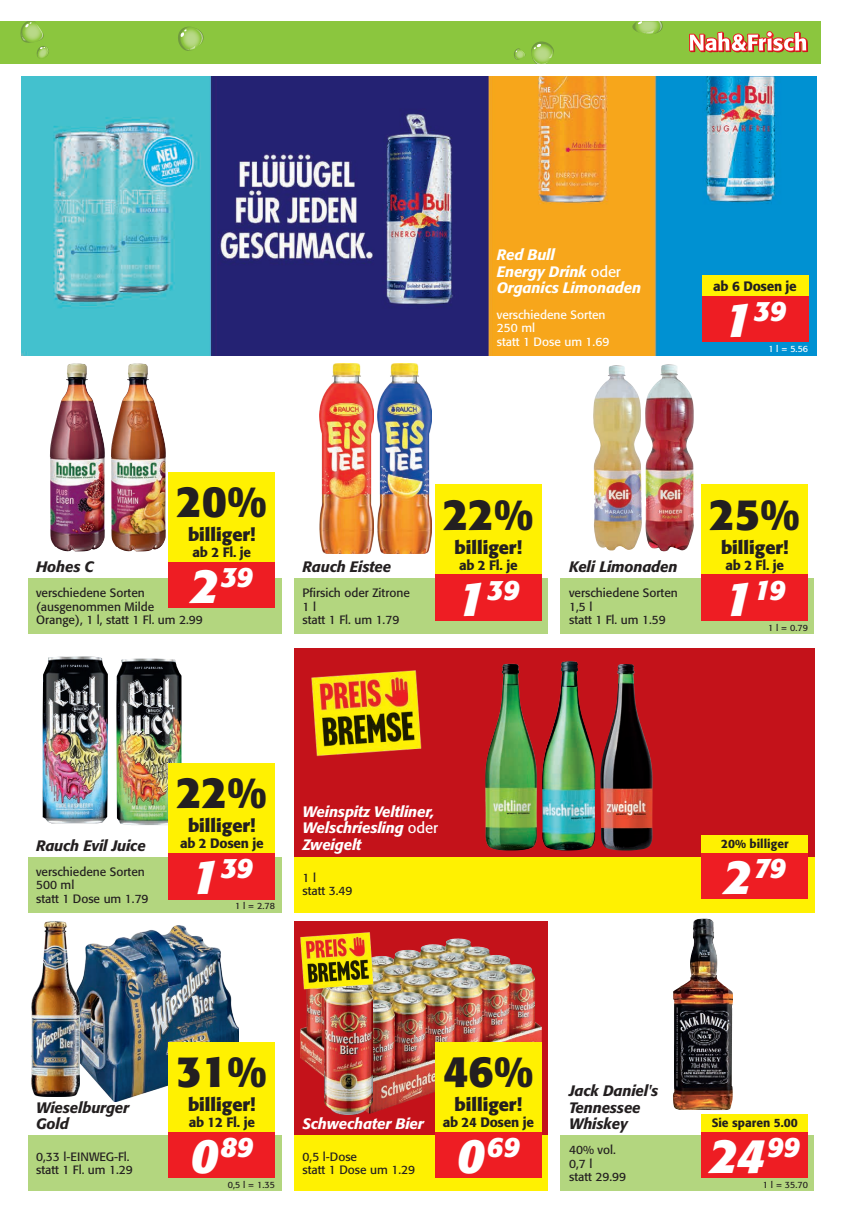
<style>
.page{position:relative;width:842px;height:1212px;background:#fff}
.page>*{position:absolute;margin:0;border:0;box-sizing:border-box;transform-origin:0 0}
.t1{font:italic 700 48px "Formata Std";color:#fff}
.t2{font:700 43.5px "Formata Std";color:#231f20}
.t3{font:italic 700 28.05px "Formata Std";letter-spacing:-.02em;color:#fff}
.t4{font:700 18px "Formata Std";color:#231f20}
.t5{font:italic 500 15px/16.5px "Formata Std";letter-spacing:-.01em;color:#fff}
.t6{font:italic 500 15px/16.5px "Formata Std";letter-spacing:-.01em;color:#231f20}
.t7{font:500 13.5px "Formata Std";letter-spacing:-.02em;color:#231f20}
.t8{font:12px/13.5px "Formata Std";color:#231f20}
.t9{font:12px/13.5px "Formata Std";color:#fff}
.t10{font:500 12px "Formata Std";color:#231f20}
.t11{font:9px "Formata Std";color:#231f20}
.t12{font:9px "Formata Std";color:#fff}
.s1{font-weight:400;font-style:normal}
.s2{font-size:48px}
</style>
<div class="page">
<div style="left:0;top:21px;width:821px;height:43px;background:#8bc63e"></div>
<svg style="left:20px;top:21px;width:29px;height:37px"></svg>
<svg style="left:632px;top:21px;width:31px;height:13px"></svg>
<svg style="left:514px;top:41px;width:40px;height:23px"></svg>
<svg style="left:178px;top:27px;width:26px;height:24px"></svg>
<svg style="left:689px;top:32px;width:119px;height:20px"></svg>
<img style="left:294px;top:921px;width:254px;height:214px">
<div style="left:294px;top:648px;width:520px;height:264px;background:#c4121a"></div>
<img style="left:311px;top:670px;width:111px;height:87px">
<div style="left:294px;top:857px;width:520px;height:55px;background:#fff101"></div>
<img style="left:70px;top:926px;width:169px;height:175px">
<div style="left:28px;top:1135px;width:253px;height:56px;background:#b3d67f"></div>
<div style="left:169px;top:1131px;width:106px;height:47px;background:#ee1d23"></div>
<div style="left:169px;top:1042px;width:106px;height:89px;background:#fff101"></div>
<img style="left:31px;top:921px;width:49px;height:175px">
<img style="left:407px;top:938px;width:49px;height:14px">
<img style="left:21px;top:76px;width:795px;height:279px">
<div style="left:294px;top:1135px;width:254px;height:56px;background:#fff101"></div>
<div style="left:435px;top:1131px;width:106px;height:47px;background:#ee1d23"></div>
<div style="left:435px;top:1042px;width:106px;height:89px;background:#fff101"></div>
<img style="left:324px;top:1003px;width:48px;height:111px">
<div style="left:561px;top:1135px;width:253px;height:56px;background:#b3d67f"></div>
<div style="left:702px;top:1131px;width:106px;height:47px;background:#ee1d23"></div>
<div style="left:702px;top:1114px;width:106px;height:17px;background:#fff101"></div>
<img style="left:673px;top:918px;width:60px;height:192px">
<img style="left:485px;top:664px;width:52px;height:186px">
<img style="left:600px;top:664px;width:52px;height:186px">
<img style="left:542px;top:661px;width:53px;height:189px">
<div style="left:702px;top:852px;width:106px;height:47px;background:#ee1d23"></div>
<div style="left:702px;top:835px;width:106px;height:17px;background:#fff101"></div>
<div style="left:28px;top:857px;width:253px;height:55px;background:#b3d67f"></div>
<div style="left:561px;top:578px;width:253px;height:56px;background:#b3d67f"></div>
<div style="left:702px;top:574px;width:106px;height:47px;background:#ee1d23"></div>
<div style="left:702px;top:485px;width:106px;height:89px;background:#fff101"></div>
<img style="left:116px;top:659px;width:65px;height:166px">
<img style="left:645px;top:364px;width:49px;height:188px">
<img style="left:43px;top:656px;width:65px;height:167px">
<img style="left:593px;top:365px;width:49px;height:185px">
<div style="left:294px;top:578px;width:254px;height:56px;background:#b3d67f"></div>
<div style="left:435px;top:574px;width:106px;height:47px;background:#ee1d23"></div>
<div style="left:435px;top:485px;width:106px;height:89px;background:#fff101"></div>
<img style="left:320px;top:363px;width:54px;height:191px">
<img style="left:377px;top:363px;width:55px;height:191px">
<div style="left:28px;top:578px;width:253px;height:56px;background:#b3d67f"></div>
<img style="left:50px;top:363px;width:55px;height:189px">
<img style="left:111px;top:363px;width:55px;height:189px">
<div style="left:702px;top:296px;width:106px;height:46px;background:#ee1d23"></div>
<div style="left:702px;top:275px;width:106px;height:21px;background:#fff101"></div>
<div style="left:169px;top:561px;width:106px;height:47px;background:#ee1d23"></div>
<div style="left:169px;top:472px;width:106px;height:89px;background:#fff101"></div>
<div style="left:169px;top:853px;width:106px;height:46px;background:#ee1d23"></div>
<div style="left:169px;top:763px;width:106px;height:90px;background:#fff101"></div>
<img style="left:294px;top:921px;width:85px;height:82px">
<p class="t5" style="left:497px;top:247px;width:146px">Red Bull<br>Energy Drink <span class="s1">oder<br></span>Organics Limonaden</p>
<p class="t9" style="left:497px;top:307px;width:114px">verschiedene Sorten<br>250 ml<br>statt 1 Dose um 1.69</p>
<p class="t7" style="left:713px;top:278px;width:85px">ab 6 Dosen je</p>
<h3 class="t3" style="left:724px;top:294px;width:64px"><span class="s2">1</span>39</h3>
<p class="t12" style="left:768px;top:343px;width:41px">1 l = 5.56</p>
<h2 class="t2" style="left:177px;top:474px;width:92px">20%</h2>
<h3 class="t4" style="left:188px;top:523px;width:69px">billiger!</h3>
<p class="t7" style="left:193px;top:544px;width:60px">ab 2 Fl. je</p>
<p class="t6" style="left:36px;top:558px;width:59px">Hohes C</p>
<h3 class="t3" style="left:191px;top:560px;width:64px"><span class="s2">2</span>39</h3>
<p class="t8" style="left:36px;top:586px;width:168px">verschiedene Sorten (ausgenommen Milde<br>Orange), 1 l, statt 1 Fl. um 2.99</p>
<p class="t6" style="left:303px;top:558px;width:90px">Rauch Eistee</p>
<p class="t8" style="left:303px;top:586px;width:109px">Pfirsich oder Zitrone<br>1 l<br>statt 1 Fl. um 1.79</p>
<h2 class="t2" style="left:443px;top:487px;width:92px">22%</h2>
<h3 class="t4" style="left:455px;top:536px;width:69px">billiger!</h3>
<p class="t7" style="left:459px;top:557px;width:60px">ab 2 Fl. je</p>
<h3 class="t3" style="left:457px;top:572px;width:64px"><span class="s2">1</span>39</h3>
<p class="t6" style="left:569px;top:558px;width:110px">Keli Limonaden</p>
<p class="t8" style="left:569px;top:586px;width:110px">verschiedene Sorten<br>1,5 l<br>statt 1 Fl. um 1.59</p>
<h2 class="t2" style="left:709px;top:487px;width:92px">25%</h2>
<h3 class="t4" style="left:721px;top:536px;width:69px">billiger!</h3>
<p class="t7" style="left:725px;top:557px;width:60px">ab 2 Fl. je</p>
<h3 class="t3" style="left:724px;top:572px;width:63px"><span class="s2">1</span>19</h3>
<p class="t11" style="left:768px;top:622px;width:41px">1 l = 0.79</p>
<p class="t6" style="left:36px;top:837px;width:111px">Rauch Evil Juice</p>
<p class="t8" style="left:36px;top:864px;width:114px">verschiedene Sorten<br>500 ml<br>statt 1 Dose um 1.79</p>
<h2 class="t2" style="left:177px;top:765px;width:92px">22%</h2>
<h3 class="t4" style="left:188px;top:814px;width:69px">billiger!</h3>
<p class="t7" style="left:180px;top:835px;width:85px">ab 2 Dosen je</p>
<h3 class="t3" style="left:191px;top:851px;width:64px"><span class="s2">1</span>39</h3>
<p class="t11" style="left:235px;top:900px;width:41px">1 l = 2.78</p>
<p class="t5" style="left:303px;top:803px;width:137px">Weinspitz Veltliner,<br>Welschriesling <span class="s1">oder<br></span>Zweigelt</p>
<p class="t8" style="left:303px;top:871px;width:52px">1 l<br>statt 3.49</p>
<p class="t10" style="left:721px;top:836px;width:69px">20% billiger</p>
<h3 class="t3" style="left:724px;top:850px;width:64px"><span class="s2">2</span>79</h3>
<p class="t6" style="left:36px;top:1099px;width:95px">Wieselburger<br>Gold</p>
<p class="t8" style="left:36px;top:1150px;width:98px">0,33 l-EINWEG-Fl. statt 1 Fl. um 1.29</p>
<h2 class="t2" style="left:177px;top:1044px;width:92px">31%</h2>
<h3 class="t4" style="left:188px;top:1093px;width:69px">billiger!</h3>
<p class="t7" style="left:189px;top:1114px;width:68px">ab 12 Fl. je</p>
<h3 class="t3" style="left:190px;top:1129px;width:64px"><span class="s2">0</span>89</h3>
<p class="t11" style="left:228px;top:1179px;width:49px">0,5 l = 1.35</p>
<p class="t5" style="left:303px;top:1115px;width:123px">Schwechater Bier</p>
<p class="t8" style="left:303px;top:1150px;width:114px">0,5 l-Dose<br>statt 1 Dose um 1.29</p>
<h2 class="t2" style="left:443px;top:1044px;width:92px">46%</h2>
<h3 class="t4" style="left:455px;top:1093px;width:69px">billiger!</h3>
<p class="t7" style="left:443px;top:1114px;width:93px">ab 24 Dosen je</p>
<h3 class="t3" style="left:457px;top:1129px;width:64px"><span class="s2">0</span>69</h3>
<p class="t6" style="left:569px;top:1082px;width:91px">Jack Daniel's<br>Tennessee<br>Whiskey</p>
<p class="t8" style="left:569px;top:1143px;width:58px">40% vol.<br>0,7 l<br>statt 29.99</p>
<p class="t10" style="left:712px;top:1116px;width:88px">Sie sparen 5.00</p>
<h1 class="t1" style="left:710px;top:1126px;width:92px">24<sup>99</sup></h1>
<p class="t11" style="left:763px;top:1179px;width:47px">1 l = 35.70</p>
</div>
